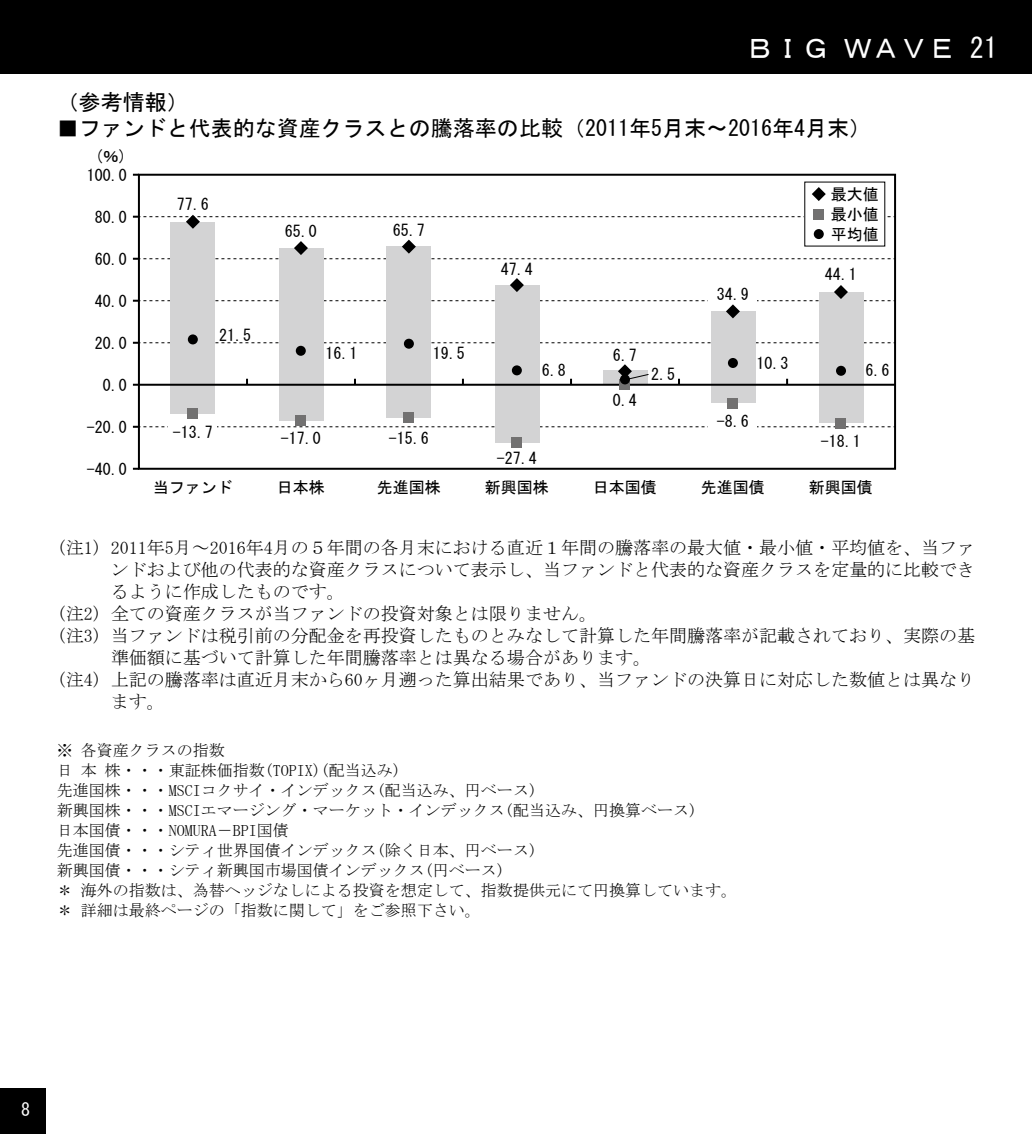
<style>
.page{position:relative;width:1032px;height:1134px;background:#fff}
.page>*{position:absolute;margin:0;border:0;box-sizing:border-box;transform-origin:0 0}
.t1{font:28px "MS Gothic";color:#fff}
.t2{font:22px "MS Gothic";color:#000}
.t3{font:18px "MS Mincho";color:#000}
.t4{font:18px "MS Gothic";color:#fff}
.t5{font:16px/20px "MS Mincho";color:#000}
.t6{font:16px "MS Gothic";color:#000}
</style>
<div class="page">
<div style="left:0;top:0;width:1032px;height:74px;background:#000"></div>
<div style="left:0;top:1089px;width:45px;height:45px;background:#000"></div>
<div style="left:138px;top:174px;width:758px;height:296px;border:2px solid #000"></div>
<div style="left:171px;top:385px;width:44px;height:28px;background:#d3d3d4"></div>
<div style="left:279px;top:385px;width:44px;height:35px;background:#d3d3d4"></div>
<div style="left:387px;top:385px;width:44px;height:32px;background:#d3d3d4"></div>
<div style="left:495px;top:385px;width:44px;height:57px;background:#d3d3d4"></div>
<div style="left:711px;top:385px;width:44px;height:18px;background:#d3d3d4"></div>
<div style="left:819px;top:385px;width:44px;height:38px;background:#d3d3d4"></div>
<div style="left:171px;top:222px;width:44px;height:163px;background:#d3d3d4"></div>
<div style="left:279px;top:248px;width:44px;height:137px;background:#d3d3d4"></div>
<div style="left:387px;top:247px;width:44px;height:138px;background:#d3d3d4"></div>
<div style="left:495px;top:285px;width:44px;height:100px;background:#d3d3d4"></div>
<div style="left:603px;top:371px;width:44px;height:14px;background:#d3d3d4"></div>
<div style="left:711px;top:311px;width:44px;height:74px;background:#d3d3d4"></div>
<div style="left:819px;top:292px;width:44px;height:93px;background:#d3d3d4"></div>
<svg style="left:133px;top:468px;width:6px;height:2px"></svg>
<svg style="left:133px;top:426px;width:762px;height:2px"></svg>
<svg style="left:133px;top:384px;width:6px;height:2px"></svg>
<svg style="left:133px;top:342px;width:762px;height:2px"></svg>
<svg style="left:133px;top:174px;width:6px;height:2px"></svg>
<hr style="left:139px;top:384px;width:756px;height:2px;background:#000">
<div style="left:188px;top:408px;width:10px;height:10px;background:#727171"></div>
<div style="left:296px;top:415px;width:10px;height:10px;background:#727171"></div>
<div style="left:404px;top:412px;width:10px;height:10px;background:#727171"></div>
<div style="left:512px;top:438px;width:10px;height:10px;background:#727171"></div>
<div style="left:728px;top:398px;width:10px;height:10px;background:#727171"></div>
<div style="left:836px;top:419px;width:10px;height:10px;background:#727171"></div>
<svg style="left:620px;top:381px;width:10px;height:9px"></svg>
<svg style="left:133px;top:215px;width:762px;height:14px"></svg>
<svg style="left:133px;top:240px;width:762px;height:20px"></svg>
<svg style="left:133px;top:278px;width:762px;height:40px"></svg>
<div style="left:188px;top:334px;width:10px;height:10px;background:#000;border-radius:50%"></div>
<div style="left:296px;top:346px;width:10px;height:10px;background:#000;border-radius:50%"></div>
<div style="left:404px;top:339px;width:10px;height:10px;background:#000;border-radius:50%"></div>
<div style="left:512px;top:365px;width:10px;height:10px;background:#000;border-radius:50%"></div>
<div style="left:620px;top:374px;width:10px;height:10px;background:#000;border-radius:50%"></div>
<div style="left:728px;top:358px;width:10px;height:10px;background:#000;border-radius:50%"></div>
<div style="left:836px;top:366px;width:10px;height:10px;background:#000;border-radius:50%"></div>
<div style="left:168px;top:422px;width:49px;height:22px;background:#fff"></div>
<div style="left:708px;top:281px;width:49px;height:21px;background:#fff"></div>
<div style="left:708px;top:418px;width:49px;height:22px;background:#fff"></div>
<svg style="left:618px;top:364px;width:31px;height:16px"></svg>
<div style="left:805px;top:182px;width:80px;height:64px;background:#fff"></div>
<div style="left:814px;top:209px;width:10px;height:10px;background:#727171"></div>
<svg style="left:812px;top:187px;width:14px;height:14px"></svg>
<div style="left:814px;top:229px;width:10px;height:10px;background:#000;border-radius:50%"></div>
<h1 class="t1" style="left:746px;top:34px;width:253px">ＢＩＧ ＷＡＶＥ 21</h1>
<p class="t2" style="left:57px;top:91px;width:133px">（参考情報）</p>
<p class="t2" style="left:57px;top:117px;width:816px">■ファンドと代表的な資産クラスとの騰落率の比較（2011年5月末～2016年4月末）</p>
<p class="t6" style="left:95px;top:149px;width:33px">(％)</p>
<p class="t6" style="left:87px;top:167px;width:41px">100.0</p>
<p class="t6" style="left:95px;top:209px;width:33px">80.0</p>
<p class="t6" style="left:95px;top:251px;width:33px">60.0</p>
<p class="t6" style="left:95px;top:293px;width:33px">40.0</p>
<p class="t6" style="left:95px;top:335px;width:33px">20.0</p>
<p class="t6" style="left:103px;top:377px;width:25px">0.0</p>
<p class="t6" style="left:87px;top:419px;width:41px">-20.0</p>
<p class="t6" style="left:87px;top:461px;width:41px">-40.0</p>
<p class="t6" style="left:177px;top:196px;width:33px">77.6</p>
<p class="t6" style="left:285px;top:224px;width:33px">65.0</p>
<p class="t6" style="left:393px;top:223px;width:33px">65.7</p>
<p class="t6" style="left:219px;top:327px;width:33px">21.5</p>
<p class="t6" style="left:325px;top:345px;width:33px">16.1</p>
<p class="t6" style="left:433px;top:345px;width:33px">19.5</p>
<p class="t6" style="left:173px;top:424px;width:41px">-13.7</p>
<p class="t6" style="left:281px;top:430px;width:41px">-17.0</p>
<p class="t6" style="left:389px;top:430px;width:41px">-15.6</p>
<p class="t6" style="left:501px;top:261px;width:33px">47.4</p>
<p class="t6" style="left:613px;top:347px;width:25px">6.7</p>
<p class="t6" style="left:542px;top:363px;width:25px">6.8</p>
<p class="t6" style="left:651px;top:366px;width:25px">2.5</p>
<p class="t6" style="left:613px;top:392px;width:25px">0.4</p>
<p class="t6" style="left:497px;top:450px;width:41px">-27.4</p>
<p class="t6" style="left:717px;top:287px;width:33px">34.9</p>
<p class="t6" style="left:756px;top:356px;width:33px">10.3</p>
<p class="t6" style="left:717px;top:413px;width:33px">-8.6</p>
<p class="t6" style="left:831px;top:186px;width:49px">最大値</p>
<p class="t6" style="left:831px;top:226px;width:49px">平均値</p>
<p class="t6" style="left:831px;top:206px;width:49px">最小値</p>
<p class="t6" style="left:825px;top:267px;width:33px">44.1</p>
<p class="t6" style="left:865px;top:363px;width:25px">6.6</p>
<p class="t6" style="left:821px;top:433px;width:41px">-18.1</p>
<p class="t6" style="left:153px;top:479px;width:81px">当ファンド</p>
<p class="t6" style="left:277px;top:479px;width:49px">日本株</p>
<p class="t6" style="left:377px;top:479px;width:65px">先進国株</p>
<p class="t6" style="left:485px;top:479px;width:65px">新興国株</p>
<p class="t6" style="left:593px;top:479px;width:65px">日本国債</p>
<p class="t6" style="left:701px;top:479px;width:65px">先進国債</p>
<p class="t6" style="left:809px;top:479px;width:65px">新興国債</p>
<p class="t3" style="left:57px;top:538px;width:920px">(注1) 2011年5月～2016年4月の５年間の各月末における直近１年間の騰落率の最大値・最小値・平均値を、当ファ</p>
<p class="t3" style="left:111px;top:560px;width:866px">ンドおよび他の代表的な資産クラスについて表示し、当ファンドと代表的な資産クラスを定量的に比較でき</p>
<p class="t3" style="left:111px;top:582px;width:235px">るように作成したものです。</p>
<p class="t3" style="left:57px;top:604px;width:542px">(注2) 全ての資産クラスが当ファンドの投資対象とは限りません。</p>
<p class="t3" style="left:57px;top:626px;width:920px">(注3) 当ファンドは税引前の分配金を再投資したものとみなして計算した年間騰落率が記載されており、実際の基</p>
<p class="t3" style="left:111px;top:648px;width:542px">準価額に基づいて計算した年間騰落率とは異なる場合があります。</p>
<p class="t3" style="left:57px;top:670px;width:920px">(注4) 上記の騰落率は直近月末から60ヶ月遡った算出結果であり、当ファンドの決算日に対応した数値とは異なり</p>
<p class="t3" style="left:111px;top:692px;width:55px">ます。</p>
<p class="t5" style="left:57px;top:740px;width:682px">※ 各資産クラスの指数<br>日 本 株・・・東証株価指数(TOPIX)(配当込み)<br>先進国株・・・MSCIコクサイ・インデックス(配当込み、円ベース)<br>新興国株・・・MSCIエマージング・マーケット・インデックス(配当込み、円換算ベース)<br>日本国債・・・NOMURA－BPI国債<br>先進国債・・・シティ世界国債インデックス(除く日本、円ベース)<br>新興国債・・・シティ新興国市場国債インデックス(円ベース)<br>＊ 海外の指数は、為替ヘッジなしによる投資を想定して、指数提供元にて円換算しています。＊ 詳細は最終ページの「指数に関して」をご参照下さい。</p>
<p class="t4" style="left:21px;top:1101px;width:10px">8</p>
</div>
